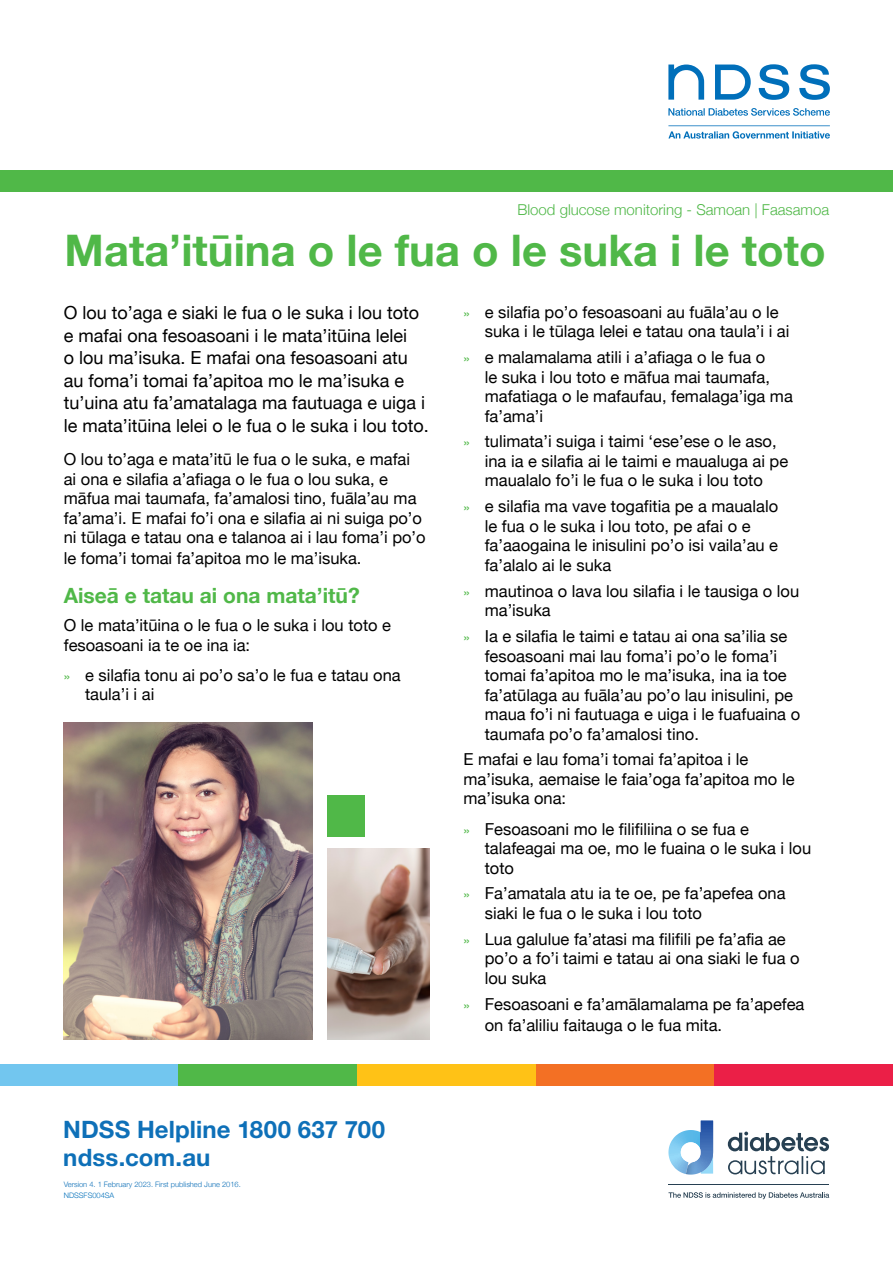
<style>
.page{position:relative;width:893px;height:1263px;background:#fff}
.page>*{position:absolute;margin:0;border:0;box-sizing:border-box;transform-origin:0 0}
.t1{font:700 43.5px "Helvetica Neue";color:#50b848}
.t2{font:700 24px/28.5px "Helvetica Neue LT Std";letter-spacing:.005em;color:#0e70b8}
.t3{font:700 21px "Helvetica Neue";color:#50b848}
.t4{font:18px/22.5px "Helvetica Neue";color:#000}
.t5{font:16.5px/19.5px "Helvetica Neue";color:#000}
.t6{font:300 15px "Helvetica Neue";color:#50b848}
.t7{font:300 7.5px "Helvetica Neue";color:#0e70b8}
.t8{font:300 7.5px "Helvetica Neue";color:#006fba}
.s1{font-family:"Helvetica Neue LT Std";font-size:13.5px;color:#50b848}
</style>
<div class="page">
<svg style="left:668px;top:1121px;width:45px;height:53px"></svg>
<svg style="left:728px;top:1131px;width:101px;height:43px"></svg>
<svg style="left:668px;top:1192px;width:161px;height:7px"></svg>
<hr style="left:668px;top:1184px;width:161px;height:1px;background:#274052">
<div style="left:0;top:1064px;width:179px;height:21px;background:#72c6ef"></div>
<div style="left:179px;top:1064px;width:178px;height:21px;background:#50b848"></div>
<div style="left:357px;top:1064px;width:179px;height:21px;background:#ffc216"></div>
<div style="left:536px;top:1064px;width:178px;height:21px;background:#f37024"></div>
<div style="left:714px;top:1064px;width:179px;height:21px;background:#eb1f47"></div>
<div style="left:0;top:171px;width:893px;height:21px;background:#50b848"></div>
<svg style="left:668px;top:64px;width:162px;height:75px"></svg>
<img style="left:63px;top:722px;width:250px;height:318px">
<img style="left:327px;top:848px;width:102px;height:192px">
<div style="left:327px;top:795px;width:38px;height:42px;background:#50b848"></div>
<p class="t6" style="left:517px;top:198px;width:313px">Blood glucose monitoring - Samoan | Faasamoa</p>
<h1 class="t1" style="left:65px;top:216px;width:763px">Mata’itūina o le fua o le suka i le toto</h1>
<p class="t4" style="left:64px;top:302px;width:367px">O lou to’aga e siaki le fua o le suka i lou toto e mafai ona fesoasoani i le mata’itūina lelei<br>o lou ma’isuka. E mafai ona fesoasoani atu au foma’i tomai fa’apitoa mo le ma’isuka e tu’uina atu fa’amatalaga ma fautuaga e uiga i le mata’itūina lelei o le fua o le suka i lou toto.</p>
<p class="t5" style="left:64px;top:451px;width:363px">O lou to’aga e mata’itū le fua o le suka, e mafai ai ona e silafia a’afiaga o le fua o lou suka, e māfua mai taumafa, fa’amalosi tino, fuāla’au ma fa’ama’i. E mafai fo’i ona e silafia ai ni suiga po’o ni tūlaga e tatau ona e talanoa ai i lau foma’i po’o</p>
<p class="t5" style="left:64px;top:550px;width:299px">le foma’i tomai fa’apitoa mo le ma’isuka.</p>
<p class="t3" style="left:64px;top:579px;width:297px">Aiseā e tatau ai ona mata’itū?</p>
<p class="t5" style="left:64px;top:617px;width:329px">O le mata’itūina o le fua o le suka i lou toto e fesoasoani ia te oe ina ia:</p>
<p class="t5" style="left:85px;top:666px;width:317px;text-indent:-21px"><span class="s1">»</span> e silafia tonu ai po’o sa’o le fua e tatau ona taula’i i ai</p>
<p class="t5" style="left:485px;top:303px;width:306px;text-indent:-21px"><span class="s1">»</span> e silafia po’o fesoasoani au fuāla’au o le suka i le tūlaga lelei e tatau ona taula’i i ai</p>
<p class="t5" style="left:485px;top:348px;width:310px;text-indent:-21px"><span class="s1">»</span> e malamalama atili i a’afiaga o le fua o<br>le suka i lou toto e māfua mai taumafa, mafatiaga o le mafaufau, femalaga’iga ma fa’ama’i</p>
<p class="t5" style="left:485px;top:433px;width:305px;text-indent:-21px"><span class="s1">»</span> tulimata’i suiga i taimi ‘ese’ese o le aso, ina ia e silafia ai le taimi e maualuga ai pe maualalo fo’i le fua o le suka i lou toto</p>
<p class="t5" style="left:485px;top:498px;width:295px;text-indent:-21px"><span class="s1">»</span> e silafia ma vave togafitia pe a maualalo le fua o le suka i lou toto, pe afai o e fa’aaogaina le inisulini po’o isi vaila’au e fa’alalo ai le suka</p>
<p class="t5" style="left:485px;top:582px;width:316px;text-indent:-21px"><span class="s1">»</span> mautinoa o lava lou silafia i le tausiga o lou ma’isuka</p>
<p class="t5" style="left:485px;top:627px;width:317px;text-indent:-21px"><span class="s1">»</span> Ia e silafia le taimi e tatau ai ona sa’ilia se fesoasoani mai lau foma’i po’o le foma’i tomai fa’apitoa mo le ma’isuka, ina ia toe fa’atūlaga au fuāla’au po’o lau inisulini, pe maua fo’i ni fautuaga e uiga i le fuafuaina o taumafa po’o fa’amalosi tino.</p>
<p class="t5" style="left:463px;top:751px;width:332px">E mafai e lau foma’i tomai fa’apitoa i le ma’isuka, aemaise le faia’oga fa’apitoa mo le ma’isuka ona:</p>
<p class="t5" style="left:485px;top:820px;width:328px;text-indent:-21px"><span class="s1">»</span> Fesoasoani mo le filifiliina o se fua e talafeagai ma oe, mo le fuaina o le suka i lou toto</p>
<p class="t5" style="left:485px;top:885px;width:302px;text-indent:-21px"><span class="s1">»</span> Fa’amatala atu ia te oe, pe fa’apefea ona siaki le fua o le suka i lou toto</p>
<p class="t5" style="left:485px;top:930px;width:316px;text-indent:-21px"><span class="s1">»</span> Lua galulue fa’atasi ma filifili pe fa’afia ae po’o a fo’i taimi e tatau ai ona siaki le fua o lou suka</p>
<p class="t5" style="left:485px;top:994px;width:321px;line-height:21px;text-indent:-21px"><span class="s1">»</span> Fesoasoani e fa’amālamalama pe fa’apefea on fa’aliliu faitauga o le fua mita.</p>
<h2 class="t2" style="left:63px;top:1114px;width:323px">NDSS Helpline 1800 637 700 ndss.com.au</h2>
<p class="t7" style="left:64px;top:1178px;width:179px">Version 4. 1 February 2023. First published June 2016.</p>
<p class="t8" style="left:64px;top:1189px;width:52px">NDSSFS004SA</p>
</div>
